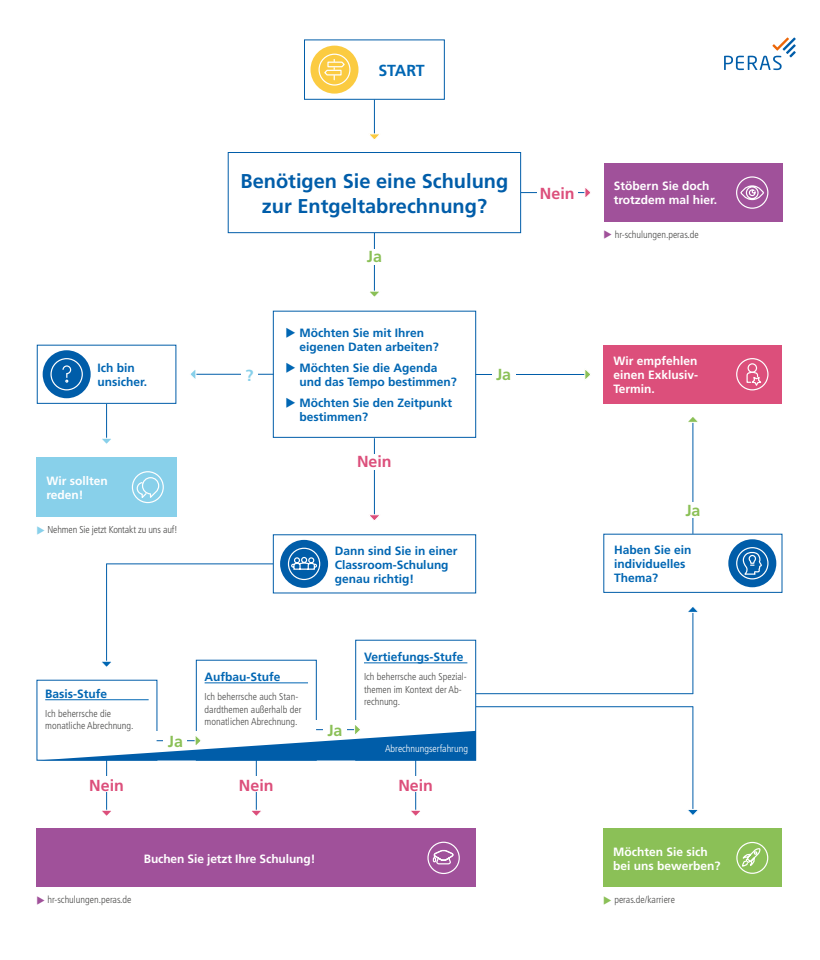
<style>
.page{position:relative;width:820px;height:960px;background:#fff}
.page>*{position:absolute;margin:0;border:0;box-sizing:border-box;transform-origin:0 0}
.t1{font:700 20px/24.8px "Frutiger";color:#005da9;text-align:center}
.t2{font:700 16px "Frutiger";color:#dc4f7b}
.t3{font:700 16px "Frutiger";color:#8bc057}
.t4{font:700 16px "Frutiger";letter-spacing:-.01em;color:#0066b3}
.t5{font:700 16px "Frutiger";color:#88d0ea}
.t6{font:700 12px/14px "Frutiger";color:#0066b3}
.t7{font:700 12px/14px "Frutiger";color:#fff}
.t8{font:300 condensed 10px/12.8px "Frutiger";color:#4a4a49}
.t9{font:300 condensed 10px "Frutiger";color:#fff}
.s1{color:#88d0ea}
.s2{color:#a0519a}
.s3{color:#8bc057}
</style>
<div class="page">
<hr style="left:508px;top:192px;width:80px;height:1px;background:#005da9">
<svg style="left:584px;top:188px;width:6px;height:9px"></svg>
<hr style="left:476px;top:374px;width:112px;height:1px;background:#005da9">
<svg style="left:584px;top:370px;width:6px;height:9px"></svg>
<hr style="left:374px;top:215px;width:1px;height:80px;background:#005da9">
<svg style="left:370px;top:290px;width:9px;height:7px"></svg>
<div style="left:350px;top:249px;width:48px;height:16px;background:#fff"></div>
<div style="left:304px;top:40px;width:141px;height:60px;border:1px solid #005da9"></div>
<div style="left:311px;top:46px;width:48px;height:48px;background:#fbcb41;border-radius:50%"></div>
<svg style="left:318px;top:53px;width:33px;height:33px"></svg>
<div style="left:273px;top:311px;width:203px;height:127px;border:1px solid #005da9"></div>
<div style="left:37px;top:345px;width:139px;height:59px;border:1px solid #005da9"></div>
<div style="left:36px;top:457px;width:141px;height:60px;background:#88d0ea"></div>
<div style="left:604px;top:345px;width:178px;height:59px;background:#dc4f7b"></div>
<div style="left:604px;top:534px;width:178px;height:59px;border:1px solid #005da9"></div>
<div style="left:603px;top:828px;width:179px;height:59px;background:#8bc057"></div>
<div style="left:728px;top:539px;width:48px;height:48px;background:#005da9;border-radius:50%"></div>
<div style="left:43px;top:350px;width:48px;height:48px;background:#005da9;border-radius:50%"></div>
<div style="left:280px;top:540px;width:48px;height:48px;background:#005da9;border-radius:50%"></div>
<div style="left:228px;top:153px;width:293px;height:80px;background:#fff"></div>
<div style="left:228px;top:152px;width:293px;height:81px;border:1px solid #005da9"></div>
<hr style="left:374px;top:100px;width:1px;height:40px;background:#005da9">
<svg style="left:370px;top:133px;width:9px;height:7px"></svg>
<hr style="left:106px;top:404px;width:1px;height:40px;background:#005da9">
<svg style="left:102px;top:437px;width:9px;height:7px"></svg>
<hr style="left:106px;top:564px;width:1px;height:101px;background:#005da9">
<svg style="left:101px;top:660px;width:11px;height:7px"></svg>
<hr style="left:374px;top:438px;width:1px;height:80px;background:#005da9">
<svg style="left:370px;top:514px;width:9px;height:6px"></svg>
<hr style="left:693px;top:422px;width:1px;height:112px;background:#005da9">
<svg style="left:688px;top:417px;width:10px;height:6px"></svg>
<hr style="left:693px;top:613px;width:1px;height:81px;background:#005da9">
<svg style="left:688px;top:607px;width:10px;height:6px"></svg>
<hr style="left:693px;top:707px;width:1px;height:102px;background:#005da9">
<svg style="left:687px;top:809px;width:11px;height:6px"></svg>
<hr style="left:192px;top:374px;width:82px;height:1px;background:#005da9">
<svg style="left:190px;top:370px;width:7px;height:9px"></svg>
<hr style="left:107px;top:564px;width:166px;height:1px;background:#005da9">
<hr style="left:476px;top:693px;width:217px;height:1px;background:#005da9">
<hr style="left:476px;top:706px;width:217px;height:1px;background:#005da9">
<div style="left:537px;top:184px;width:41px;height:16px;background:#fff"></div>
<div style="left:492px;top:366px;width:23px;height:16px;background:#fff"></div>
<div style="left:681px;top:502px;width:24px;height:16px;background:#fff"></div>
<div style="left:241px;top:367px;width:17px;height:16px;background:#fff"></div>
<div style="left:604px;top:163px;width:179px;height:59px;background:#a0519a"></div>
<svg style="left:736px;top:176px;width:33px;height:33px"></svg>
<svg style="left:736px;top:358px;width:33px;height:33px"></svg>
<svg style="left:50px;top:358px;width:33px;height:33px"></svg>
<svg style="left:287px;top:547px;width:34px;height:34px"></svg>
<div style="left:132px;top:471px;width:32px;height:32px;border:1px solid #fff;border-radius:50%"></div>
<svg style="left:136px;top:476px;width:24px;height:24px"></svg>
<svg style="left:736px;top:547px;width:33px;height:33px"></svg>
<svg style="left:736px;top:841px;width:33px;height:33px"></svg>
<div style="left:350px;top:454px;width:48px;height:16px;background:#fff"></div>
<div style="left:36px;top:828px;width:440px;height:59px;background:#a0519a"></div>
<hr style="left:45px;top:699px;width:104px;height:1px;background:#0066b3">
<hr style="left:205px;top:683px;width:103px;height:1px;background:#0066b3">
<div style="left:196px;top:660px;width:121px;height:101px;border:1px solid #005da9"></div>
<hr style="left:364px;top:663px;width:103px;height:1px;background:#0066b3">
<div style="left:355px;top:640px;width:121px;height:121px;border:1px solid #005da9"></div>
<hr style="left:106px;top:759px;width:1px;height:57px;background:#005da9">
<svg style="left:102px;top:809px;width:9px;height:7px"></svg>
<hr style="left:256px;top:759px;width:1px;height:57px;background:#005da9">
<svg style="left:252px;top:809px;width:9px;height:7px"></svg>
<hr style="left:415px;top:759px;width:1px;height:57px;background:#005da9">
<svg style="left:411px;top:809px;width:9px;height:7px"></svg>
<div style="left:83px;top:776px;width:48px;height:16px;background:#fff"></div>
<div style="left:232px;top:776px;width:48px;height:16px;background:#fff"></div>
<div style="left:392px;top:776px;width:48px;height:16px;background:#fff"></div>
<div style="left:313px;top:720px;width:47px;height:22px;background:#fff"></div>
<svg style="left:36px;top:723px;width:440px;height:38px"></svg>
<svg style="left:427px;top:841px;width:33px;height:33px"></svg>
<div style="left:164px;top:733px;width:23px;height:16px;background:#fff"></div>
<div style="left:323px;top:721px;width:24px;height:16px;background:#fff"></div>
<svg style="left:724px;top:37px;width:72px;height:33px"></svg>
<h2 class="t4" style="left:378px;top:61px;width:48px">START</h2>
<h1 class="t1" style="left:241px;top:168px;width:269px">Benötigen Sie eine Schulung zur Entgeltabrechnung?</h1>
<p class="t6" style="left:97px;top:361px;width:51px">Ich bin unsicher.</p>
<p class="t7" style="left:46px;top:474px;width:63px">Wir sollten reden!</p>
<p class="t8" style="left:36px;top:523px;width:143px"><span class="s1">◆</span> Nehmen Sie jetzt Kontakt zu uns auf!</p>
<h2 class="t5" style="left:245px;top:366px;width:9px">?</h2>
<h2 class="t3" style="left:367px;top:247px;width:17px">Ja</h2>
<p class="t6" style="left:300px;top:325px;width:141px;line-height:14.4px;text-indent:-14px">◆ Möchten Sie mit Ihren eigenen Daten arbeiten?</p>
<p class="t6" style="left:300px;top:360px;width:159px;line-height:14.4px;text-indent:-14px">◆ Möchten Sie die Agenda und das Tempo bestimmen?</p>
<p class="t6" style="left:300px;top:395px;width:154px;line-height:14.4px;text-indent:-14px">◆ Möchten Sie den Zeitpunkt bestimmen?</p>
<h2 class="t2" style="left:357px;top:452px;width:36px">Nein</h2>
<p class="t6" style="left:335px;top:543px;width:124px">Dann sind Sie in einer<br>Classroom-Schulung genau richtig!</p>
<p class="t6" style="left:45px;top:687px;width:64px">Basis-Stufe</p>
<p class="t8" style="left:45px;top:707px;width:90px">Ich beherrsche die monatliche Abrechnung.</p>
<h2 class="t3" style="left:168px;top:732px;width:17px">Ja</h2>
<p class="t6" style="left:205px;top:670px;width:78px">Aufbau-Stufe</p>
<p class="t8" style="left:205px;top:690px;width:98px">Ich beherrsche auch Stan&shy;dardthemen außerhalb der monatlichen Abrechnung.</p>
<h2 class="t3" style="left:327px;top:721px;width:17px">Ja</h2>
<p class="t6" style="left:364px;top:650px;width:101px">Vertiefungs-Stufe</p>
<p class="t8" style="left:364px;top:670px;width:104px">Ich beherrsche auch Spezial&shy;themen im Kontext der Ab&shy;rechnung.</p>
<p class="t9" style="left:385px;top:743px;width:84px">Abrechnungserfahrung</p>
<h2 class="t2" style="left:89px;top:776px;width:36px">Nein</h2>
<h2 class="t2" style="left:239px;top:776px;width:36px">Nein</h2>
<h2 class="t2" style="left:398px;top:776px;width:36px">Nein</h2>
<p class="t8" style="left:36px;top:893px;width:97px"><span class="s2">◆</span> hr-schulungen.peras.de</p>
<p class="t7" style="left:144px;top:851px;width:173px">Buchen Sie jetzt Ihre Schulung!</p>
<h2 class="t3" style="left:496px;top:365px;width:17px">Ja</h2>
<h2 class="t2" style="left:540px;top:184px;width:36px">Nein</h2>
<p class="t7" style="left:614px;top:179px;width:105px">Stöbern Sie doch trotzdem mal hier.</p>
<p class="t8" style="left:604px;top:228px;width:97px"><span class="s2">◆</span> hr-schulungen.peras.de</p>
<p class="t7" style="left:614px;top:354px;width:86px;text-align:justify">Wir empfehlen einen Exklusiv-Termin.</p>
<h2 class="t3" style="left:685px;top:501px;width:17px">Ja</h2>
<p class="t6" style="left:614px;top:543px;width:79px">Haben Sie ein individuelles<br>Thema?</p>
<p class="t7" style="left:613px;top:844px;width:109px">Möchten Sie sich bei uns bewerben?</p>
<p class="t8" style="left:603px;top:893px;width:73px"><span class="s3">◆</span> peras.de/karriere</p>
</div>
